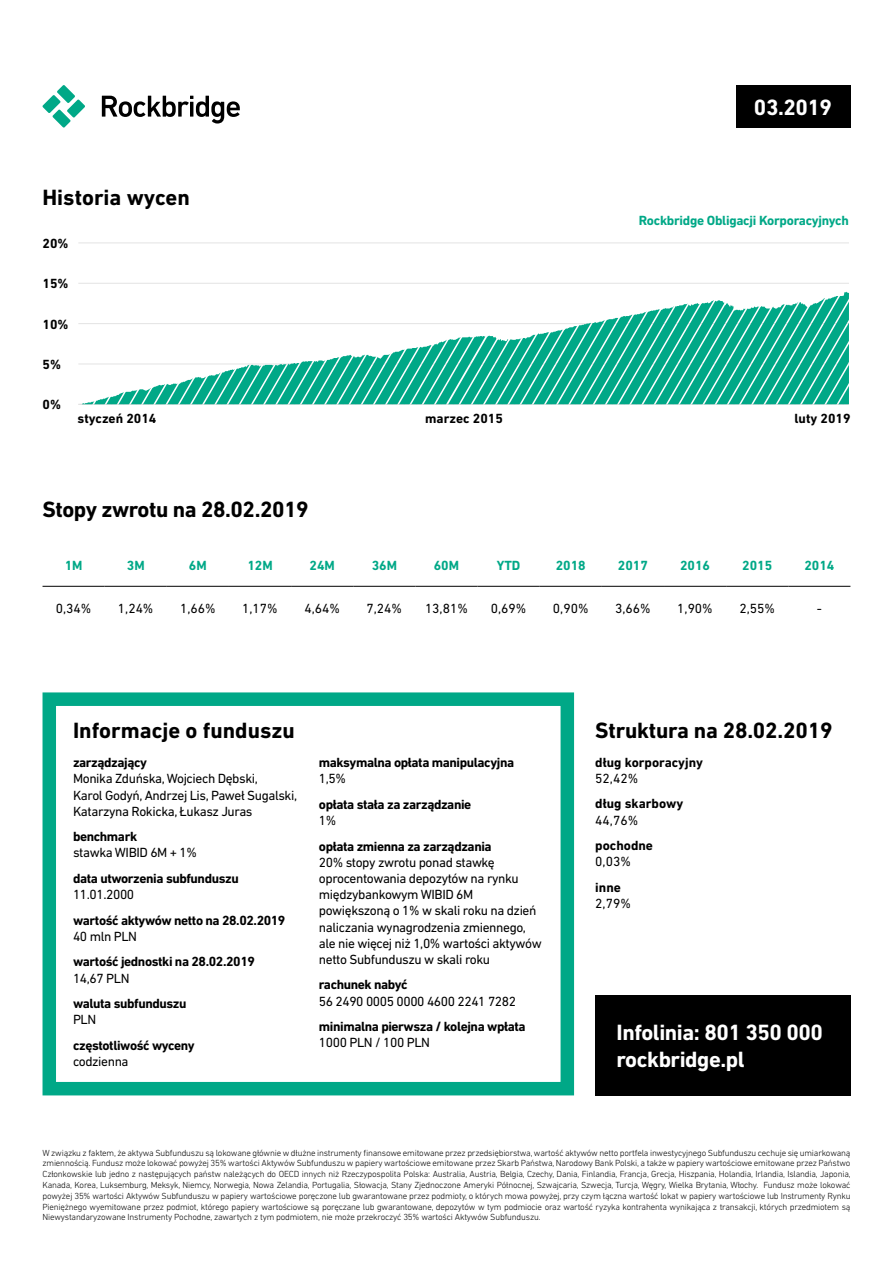
<style>
.page{position:relative;width:893px;height:1263px;background:#fff}
.page>*{position:absolute;margin:0;border:0;box-sizing:border-box;transform-origin:0 0}
.t1{font:700 22.5px "DIN Next LT Pro";letter-spacing:-.01em;color:#000}
.t2{font:700 22.5px/27px "DIN Next LT Pro";letter-spacing:-.02em;color:#fff}
.t3{font:13.5px/16.2px "DIN Next LT Pro";letter-spacing:-.03em;color:#000}
.t4{font:700 13.5px "DIN Next LT Pro";letter-spacing:-.03em;color:#000}
.t5{font:700 13.5px "DIN Next LT Pro";letter-spacing:-.02em;color:#00a887}
.t6{font:700 13.5px "DIN Next LT Pro";color:#000}
.t7{font:300 9px/10.8px "DIN Next LT Pro";letter-spacing:-.02em;color:#000;text-align:justify}
</style>
<div class="page">
<div style="left:595px;top:995px;width:255px;height:100px;background:#000"></div>
<svg style="left:42px;top:85px;width:43px;height:43px"></svg>
<svg style="left:102px;top:96px;width:138px;height:28px"></svg>
<div style="left:736px;top:85px;width:114px;height:43px;background:#000"></div>
<div style="left:43px;top:692px;width:531px;height:403px;border:14px solid #00a887"></div>
<hr style="left:78px;top:404px;width:771px;height:1px;background:#e3e3e3">
<hr style="left:78px;top:364px;width:771px;height:1px;background:#e3e3e3">
<hr style="left:78px;top:323px;width:771px;height:1px;background:#e3e3e3">
<hr style="left:78px;top:283px;width:771px;height:1px;background:#e3e3e3">
<hr style="left:78px;top:243px;width:771px;height:1px;background:#e3e3e3">
<svg style="left:81px;top:292px;width:768px;height:112px"></svg>
<hr style="left:43px;top:586px;width:62px;height:1px;background:#000">
<hr style="left:105px;top:586px;width:62px;height:1px;background:#000">
<hr style="left:167px;top:586px;width:62px;height:1px;background:#000">
<hr style="left:229px;top:586px;width:62px;height:1px;background:#000">
<hr style="left:291px;top:586px;width:62px;height:1px;background:#000">
<hr style="left:353px;top:586px;width:62px;height:1px;background:#000">
<hr style="left:415px;top:586px;width:63px;height:1px;background:#000">
<hr style="left:478px;top:586px;width:62px;height:1px;background:#000">
<hr style="left:540px;top:586px;width:62px;height:1px;background:#000">
<hr style="left:602px;top:586px;width:62px;height:1px;background:#000">
<hr style="left:664px;top:586px;width:62px;height:1px;background:#000">
<hr style="left:726px;top:586px;width:62px;height:1px;background:#000">
<hr style="left:788px;top:586px;width:62px;height:1px;background:#000">
<h1 class="t1" style="left:43px;top:185px;width:149px">Historia wycen</h1>
<h2 class="t4" style="left:43px;top:235px;width:28px">20%</h2>
<h2 class="t4" style="left:43px;top:276px;width:28px">15%</h2>
<h2 class="t4" style="left:43px;top:316px;width:28px">10%</h2>
<h2 class="t4" style="left:43px;top:356px;width:20px">5%</h2>
<h2 class="t4" style="left:43px;top:397px;width:20px">0%</h2>
<h1 class="t2" style="left:754px;top:94px;width:80px">03.2019</h1>
<h2 class="t5" style="left:639px;top:212px;width:212px">Rockbridge Obligacji Korporacyjnych</h2>
<h2 class="t6" style="left:78px;top:411px;width:80px">styczeń 2014</h2>
<h2 class="t6" style="left:425px;top:411px;width:79px">marzec 2015</h2>
<h2 class="t6" style="left:795px;top:411px;width:57px">luty 2019</h2>
<h1 class="t1" style="left:43px;top:496px;width:268px">Stopy zwrotu na 28.02.2019</h1>
<h2 class="t5" style="left:65px;top:557px;width:19px">1M</h2>
<h2 class="t5" style="left:127px;top:557px;width:19px">3M</h2>
<h2 class="t5" style="left:189px;top:557px;width:19px">6M</h2>
<h2 class="t5" style="left:247px;top:557px;width:27px">12M</h2>
<h2 class="t5" style="left:309px;top:557px;width:27px">24M</h2>
<h2 class="t5" style="left:372px;top:557px;width:27px">36M</h2>
<h2 class="t5" style="left:434px;top:557px;width:27px">60M</h2>
<h2 class="t5" style="left:497px;top:557px;width:25px">YTD</h2>
<h2 class="t5" style="left:556px;top:557px;width:32px">2018</h2>
<h2 class="t5" style="left:618px;top:557px;width:32px">2017</h2>
<h2 class="t5" style="left:680px;top:557px;width:32px">2016</h2>
<h2 class="t5" style="left:742px;top:557px;width:32px">2015</h2>
<h2 class="t5" style="left:804px;top:557px;width:32px">2014</h2>
<h2 class="t3" style="left:56px;top:600px;width:37px">0,34%</h2>
<h2 class="t3" style="left:118px;top:600px;width:37px">1,24%</h2>
<h2 class="t3" style="left:180px;top:600px;width:37px">1,66%</h2>
<h2 class="t3" style="left:242px;top:600px;width:37px">1,17%</h2>
<h2 class="t3" style="left:304px;top:600px;width:37px">4,64%</h2>
<h2 class="t3" style="left:366px;top:600px;width:37px">7,24%</h2>
<h2 class="t3" style="left:425px;top:600px;width:44px">13,81%</h2>
<h2 class="t3" style="left:491px;top:600px;width:37px">0,69%</h2>
<h2 class="t3" style="left:553px;top:600px;width:37px">0,90%</h2>
<h2 class="t3" style="left:615px;top:600px;width:37px">3,66%</h2>
<h2 class="t3" style="left:677px;top:600px;width:37px">1,90%</h2>
<h2 class="t3" style="left:739px;top:600px;width:37px">2,55%</h2>
<h2 class="t3" style="left:817px;top:600px;width:7px">-</h2>
<h1 class="t1" style="left:73px;top:718px;width:223px">Informacje o funduszu</h1>
<h2 class="t4" style="left:73px;top:755px;width:76px">zarządzający</h2>
<h2 class="t3" style="left:73px;top:770px;width:226px">Monika Zduńska, Wojciech Dębski,<br>Karol Godyń, Andrzej Lis, Paweł Sugalski,<br>Katarzyna Rokicka, Łukasz Juras</h2>
<h2 class="t4" style="left:73px;top:829px;width:66px">benchmark</h2>
<h2 class="t3" style="left:73px;top:844px;width:126px">stawka WIBID 6M + 1%</h2>
<h2 class="t4" style="left:73px;top:870px;width:167px">data utworzenia subfunduszu</h2>
<h2 class="t3" style="left:73px;top:886px;width:63px">11.01.2000</h2>
<h2 class="t4" style="left:73px;top:912px;width:214px">wartość aktywów netto na 28.02.2019</h2>
<h2 class="t3" style="left:73px;top:928px;width:66px">40 mln PLN</h2>
<h2 class="t4" style="left:73px;top:954px;width:183px">wartość jednostki na 28.02.2019</h2>
<h2 class="t3" style="left:73px;top:970px;width:58px">14,67 PLN</h2>
<h2 class="t4" style="left:73px;top:995px;width:115px">waluta subfunduszu</h2>
<h2 class="t3" style="left:73px;top:1011px;width:25px">PLN</h2>
<h2 class="t4" style="left:73px;top:1037px;width:123px">częstotliwość wyceny</h2>
<h2 class="t3" style="left:73px;top:1053px;width:57px">codzienna</h2>
<h2 class="t4" style="left:319px;top:755px;width:197px">maksymalna opłata manipulacyjna</h2>
<h2 class="t3" style="left:319px;top:770px;width:29px">1,5%</h2>
<h2 class="t4" style="left:319px;top:796px;width:154px">opłata stała za zarządzanie</h2>
<h2 class="t3" style="left:319px;top:812px;width:19px">1%</h2>
<h2 class="t4" style="left:319px;top:838px;width:174px">opłata zmienna za zarządzania</h2>
<p class="t3" style="left:319px;top:854px;width:224px">20% stopy zwrotu ponad stawkę oprocentowania depozytów na rynku międzybankowym WIBID 6M powiększoną o 1% w skali roku na dzień naliczania wynagrodzenia zmiennego, ale nie więcej niż 1,0% wartości aktywów netto Subfunduszu w skali roku</p>
<h2 class="t4" style="left:319px;top:977px;width:90px">rachunek nabyć</h2>
<h2 class="t3" style="left:319px;top:993px;width:199px">56 2490 0005 0000 4600 2241 7282</h2>
<h2 class="t4" style="left:319px;top:1019px;width:208px">minimalna pierwsza / kolejna wpłata</h2>
<h2 class="t3" style="left:319px;top:1034px;width:113px">1000 PLN / 100 PLN</h2>
<h1 class="t1" style="left:595px;top:718px;width:239px">Struktura na 28.02.2019</h1>
<h2 class="t6" style="left:595px;top:754px;width:109px">dług korporacyjny</h2>
<h2 class="t3" style="left:595px;top:770px;width:44px">52,42%</h2>
<h2 class="t6" style="left:595px;top:796px;width:89px">dług skarbowy</h2>
<h2 class="t3" style="left:595px;top:812px;width:44px">44,76%</h2>
<h2 class="t6" style="left:595px;top:838px;width:59px">pochodne</h2>
<h2 class="t3" style="left:595px;top:853px;width:37px">0,03%</h2>
<h2 class="t4" style="left:595px;top:879px;width:27px">inne</h2>
<h2 class="t3" style="left:595px;top:895px;width:37px">2,79%</h2>
<h1 class="t2" style="left:617px;top:1019px;width:208px">Infolinia: 801 350 000 rockbridge.pl</h1>
<p class="t7" style="left:43px;top:1147px;width:810px">W związku z faktem, że aktywa Subfunduszu są lokowane głównie w dłużne instrumenty finansowe emitowane przez przedsiębiorstwa, wartość aktywów netto portfela inwestycyjnego Subfunduszu cechuje się umiarkowaną zmiennością. Fundusz może lokować powyżej 35% wartości Aktywów Subfunduszu w papiery wartościowe emitowane przez Skarb Państwa, Narodowy Bank Polski, a także w papiery wartościowe emitowane przez Państwo Członkowskie lub jedno z następujących państw należących do OECD innych niż Rzeczypospolita Polska: Australia, Austria, Belgia, Czechy, Dania, Finlandia, Francja, Grecja, Hiszpania, Holandia, Irlandia, Islandia, Japonia, Kanada, Korea, Luksemburg, Meksyk, Niemcy, Norwegia, Nowa Zelandia, Portugalia, Słowacja, Stany Zjednoczone Ameryki Północnej, Szwajcaria, Szwecja, Turcja, Węgry, Wielka Brytania, Włochy. Fundusz może lokować powyżej 35% wartości Aktywów Subfunduszu w papiery wartościowe poręczone lub gwarantowane przez podmioty, o których mowa powyżej, przy czym łączna wartość lokat w papiery wartościowe lub Instrumenty Rynku Pieniężnego wyemitowane przez podmiot, którego papiery wartościowe są poręczane lub gwarantowane, depozytów w tym podmiocie oraz wartość ryzyka kontrahenta wynikająca z transakcji, których przedmiotem są Niewystandaryzowane Instrumenty Pochodne, zawartych z tym podmiotem, nie może przekroczyć 35% wartości Aktywów Subfunduszu.</p>
</div>
